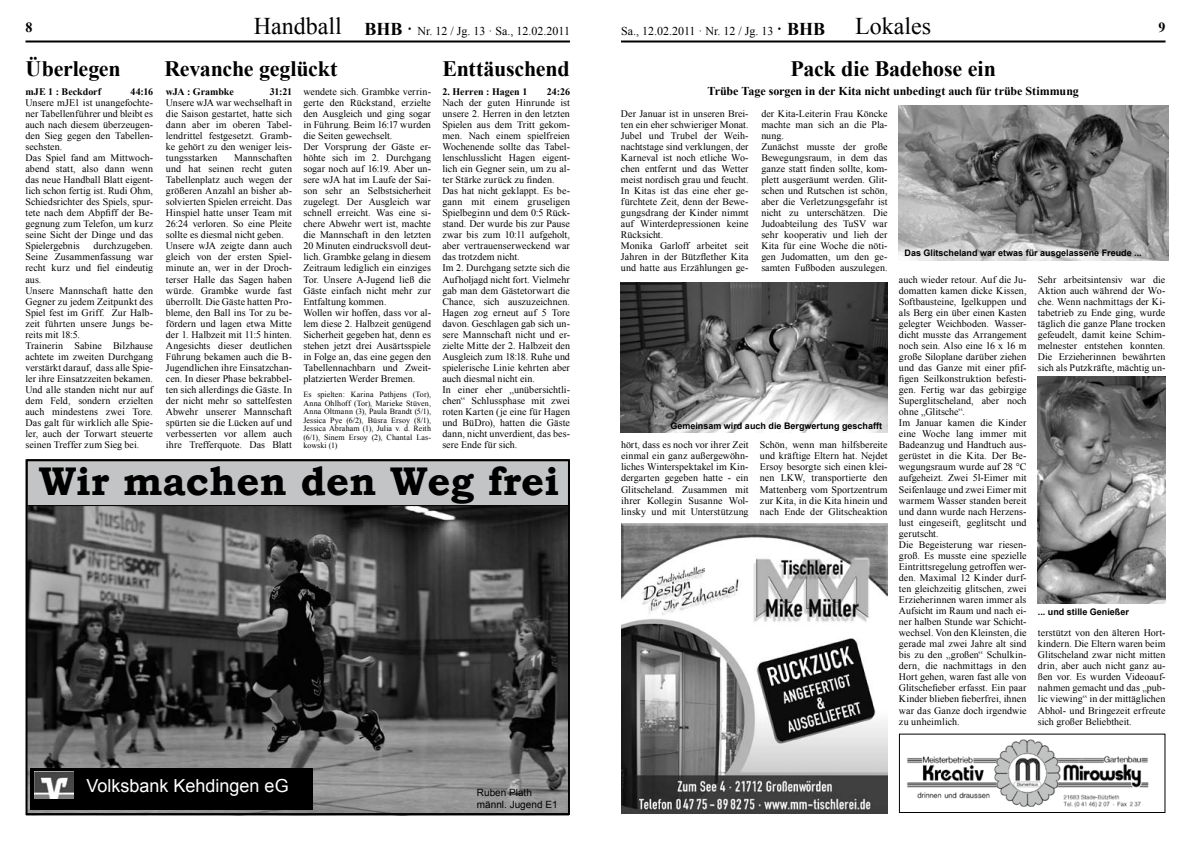
<style>
.page{position:relative;width:1191px;height:842px;background:#fff}
.page>*{position:absolute;margin:0;border:0;box-sizing:border-box;transform-origin:0 0}
.t1{font:700 40px "Bookman Old Style";color:#000}
.t2{font:24px "Times New Roman";color:#000}
.t3{font:700 22px "Times New Roman";letter-spacing:-.015em;color:#000}
.t4{font:18px "Arial";color:#fff}
.t5{font:700 14px "Times New Roman";color:#000}
.t6{font:12px "Times New Roman";color:#000}
.t7{font:700 12px "Times New Roman";letter-spacing:-.005em;color:#000}
.t8{font:10px/11px "Times New Roman";letter-spacing:.005em;color:#000}
.t9{font:700 10px "Times New Roman";color:#000}
.t10{font:10px/12px "Arial";color:#000}
.t11{font:700 9px "Arial";color:#000}
.t12{font:8px/8.5px "Times New Roman";letter-spacing:.015em;color:#000;text-align:justify}
.s1{font-size:24px}
.s2{font-weight:700;font-size:18px}
</style>
<div class="page">
<hr style="left:26px;top:41px;width:544px;height:2px;background:#000">
<hr style="left:621px;top:41px;width:544px;height:2px;background:#000">
<img style="left:907px;top:739px;width:242px;height:69px">
<div style="left:899px;top:734px;width:266px;height:79px;border:1px solid #000"></div>
<img style="left:621px;top:524px;width:266px;height:289px">
<img style="left:621px;top:282px;width:266px;height:150px">
<img style="left:899px;top:106px;width:269px;height:154px">
<img style="left:1037px;top:376px;width:128px;height:227px">
<img style="left:29px;top:506px;width:538px;height:306px">
<div style="left:27px;top:460px;width:542px;height:45px;background:#c3c4c5"></div>
<div style="left:27px;top:459px;width:542px;height:47px;border:1px solid #000"></div>
<div style="left:26px;top:459px;width:544px;height:356px;border:2px solid #000"></div>
<div style="left:30px;top:768px;width:283px;height:42px;background:#000"></div>
<img style="left:34px;top:772px;width:39px;height:26px">
<h3 class="t5" style="left:26px;top:18px;width:8px">8</h3>
<p class="t6" style="left:254px;top:23px;width:318px"><span class="s1">Handball</span> <span class="s2">BHB ·</span> Nr. 12 / Jg. 13 · Sa., 12.02.2011</p>
<p class="t6" style="left:621px;top:23px;width:206px">Sa., 12.02.2011 · Nr. 12 / Jg. 13 <span class="s2">· BHB</span></p>
<h2 class="t2" style="left:855px;top:10px;width:77px">Lokales</h2>
<h3 class="t5" style="left:1158px;top:18px;width:8px">9</h3>
<h3 class="t3" style="left:790px;top:54px;width:207px">Pack die Badehose ein</h3>
<p class="t7" style="left:707px;top:82px;width:373px">Trübe Tage sorgen in der Kita nicht unbedingt auch für trübe Stimmung</p>
<p class="t8" style="left:621px;top:108px;width:129px">Der Januar ist in unseren Brei&shy;ten ein eher schwieriger Monat.<br>Jubel und Trubel der Weih&shy;nachtstage sind verklungen, der<br>Karneval ist noch etliche Wo&shy;chen entfernt und das Wetter meist nordisch grau und feucht.<br>In Kitas ist das eine eher ge&shy;fürchtete Zeit, denn der Bewe&shy;gungsdrang der Kinder nimmt auf Winterdepressionen keine<br>Rücksicht.<br>Monika Garloff arbeitet seit<br>Jahren in der Bützflether Kita und hatte aus Erzählungen ge-</p>
<h3 class="t3" style="left:26px;top:53px;width:97px">Überlegen</h3>
<p class="t9" style="left:26px;top:84px;width:77px">mJE 1 : Beckdorf</p>
<p class="t9" style="left:131px;top:84px;width:24px">44:16</p>
<p class="t8" style="left:26px;top:97px;width:129px">Unsere mJE1 ist unangefochte&shy;ner Tabellenführer und bleibt es auch nach diesem überzeugen&shy;den Sieg gegen den Tabellen&shy;sechsten.<br>Das Spiel fand am Mittwoch&shy;abend statt, also dann wenn das neue Handball Blatt eigent&shy;lich schon fertig ist. Rudi Ohm,<br>Schiedsrichter des Spiels, spur&shy;tete nach dem Abpfiff der Be&shy;gegnung zum Telefon, um kurz seine Sicht der Dinge und das<br>Spielergebnis</p>
<h3 class="t3" style="left:164px;top:54px;width:174px">Revanche geglückt</h3>
<h3 class="t3" style="left:442px;top:54px;width:129px">Enttäuschend</h3>
<p class="t8" style="left:303px;top:86px;width:129px">wendete sich. Grambke verrin&shy;gerte den Rückstand, erzielte den Ausgleich und ging sogar in Führung. Beim 16:17 wurden die Seiten gewechselt.<br>Der Vorsprung der Gäste er&shy;höhte sich im 2. Durchgang sogar noch auf 16:19. Aber un&shy;sere wJA hat im Laufe der Sai&shy;son sehr an Selbstsicherheit zugelegt. Der Ausgleich war schnell erreicht. Was eine si&shy;chere Abwehr wert ist, machte die Mannschaft in den letzten<br>20 Minuten eindrucksvoll deut&shy;lich. Grambke gelang in diesem<br>Zeitraum lediglich ein einziges<br>Tor. Unsere A-Jugend ließ die<br>Gäste einfach nicht mehr zur<br>Entfaltung kommen.<br>Wollen wir hoffen, dass vor al&shy;lem diese 2. Halbzeit genügend<br>Sicherheit gegeben hat, denn es stehen jetzt drei Ausärtsspiele in Folge an, das eine gegen den<br>Tabellennachbarn und Zweit&shy;platzierten Werder Bremen.</p>
<p class="t12" style="left:303px;top:390px;width:129px">Es spielten: Karina Pathjens (Tor), Anna Ohlhoff (Tor), Marieke Stüven, Anna Oltmann (3), Paula Brandt (5/1), Jessica Pye (6/2), Büsra Ersoy (8/1), Jessica Abraham (1), Julia v. d. Reith (6/1), Sinem Ersoy (2), Chantal Las&shy;kowski (1)</p>
<p class="t9" style="left:166px;top:84px;width:69px">wJA : Grambke</p>
<p class="t9" style="left:270px;top:84px;width:24px">31:21</p>
<p class="t8" style="left:166px;top:97px;width:128px;text-align:justify">Unsere wJA war wechselhaft in die Saison gestartet, hatte sich dann aber im oberen Tabel&shy;lendrittel festgesetzt. Gramb&shy;ke gehört zu den weniger leis&shy;tungsstarken</p>
<p class="t9" style="left:442px;top:84px;width:86px">2. Herren : Hagen 1</p>
<p class="t9" style="left:547px;top:84px;width:25px">24:26</p>
<p class="t8" style="left:442px;top:97px;width:129px">Nach der guten Hinrunde ist unsere 2. Herren in den letzten<br>Spielen aus dem Tritt gekom&shy;men. Nach einem spielfreien<br>Wochenende sollte das Tabel&shy;lenschlusslicht Hagen eigent&shy;lich ein Gegner sein, um zu al&shy;ter Stärke zurück zu finden.<br>Das hat nicht geklappt. Es be&shy;gann mit einem gruseligen<br>Spielbeginn und dem 0:5 Rück&shy;stand. Der wurde bis zur Pause zwar bis zum 10:11 aufgeholt, aber vertrauenserweckend war das trotzdem nicht.<br>Im 2. Durchgang setzte sich die<br>Aufholjagd nicht fort. Vielmehr gab man dem Gästetorwart die<br>Chance, sich auszuzeichnen.<br>Hagen zog erneut auf 5 Tore davon. Geschlagen gab sich un&shy;sere Mannschaft nicht und er&shy;zielte Mitte der 2. Halbzeit den<br>Ausgleich zum 18:18. Ruhe und spielerische Linie kehrten aber auch diesmal nicht ein.<br>In einer eher „unübersichtli&shy;chen“ Schlussphase mit zwei roten Karten (je eine für Hagen und BüDro), hatten die Gäste dann, nicht unverdient, das bes&shy;sere Ende für sich.</p>
<p class="t8" style="left:761px;top:108px;width:128px">der Kita-Leiterin Frau Köncke machte man sich an die Pla&shy;nung.<br>Zunächst musste der große<br>Bewegungsraum, in dem das ganze statt finden sollte, kom&shy;plett ausgeräumt werden. Glit&shy;schen und Rutschen ist schön, aber die Verletzungsgefahr ist nicht zu unterschätzen. Die<br>Judoabteilung des TuSV war sehr kooperativ und lieh der<br>Kita für eine Woche die nöti&shy;gen Judomatten, um den ge&shy;samten Fußboden auszulegen.</p>
<p class="t8" style="left:166px;top:152px;width:128px;text-indent:68px">Mannschaften und hat seinen recht guten<br>Tabellenplatz auch wegen der größeren Anzahl an bisher ab&shy;solvierten Spielen erreicht. Das<br>Hinspiel hatte unser Team mit<br>26:24 verloren. So eine Pleite sollte es diesmal nicht geben.<br>Unsere wJA zeigte dann auch gleich von der ersten Spiel&shy;minute an, wer in der Droch&shy;terser Halle das Sagen haben würde. Grambke wurde fast überrollt. Die Gäste hatten Pro&shy;bleme, den Ball ins Tor zu be&shy;fördern und lagen etwa Mitte der 1. Halbzeit mit 11:5 hinten.<br>Angesichts dieser deutlichen<br>Führung bekamen auch die B-<br>Jugendlichen ihre Einsatzchan&shy;cen. In dieser Phase bekrabbel&shy;ten sich allerdings die Gäste. In der nicht mehr so sattelfesten<br>Abwehr unserer Mannschaft spürten sie die Lücken auf und verbesserten vor allem auch ihre Trefferquote. Das Blatt</p>
<p class="t8" style="left:26px;top:240px;width:129px;text-indent:68px">durchzugeben.<br>Seine Zusammenfassung war recht kurz und fiel eindeutig aus.<br>Unsere Mannschaft hatte den<br>Gegner zu jedem Zeitpunkt des<br>Spiel fest im Griff. Zur Halb&shy;zeit führten unsere Jungs be&shy;reits mit 18:5.<br>Trainerin Sabine Bilzhause achtete im zweiten Durchgang verstärkt darauf, dass alle Spie&shy;ler ihre Einsatzzeiten bekamen.<br>Und alle standen nicht nur auf dem Feld, sondern erzielten auch mindestens zwei Tore.<br>Das galt für wirklich alle Spie&shy;ler, auch der Torwart steuerte seinen Treffer zum Sieg bei.</p>
<p class="t11" style="left:904px;top:247px;width:239px">Das Glitscheland war etwas für ausgelassene Freude ...</p>
<p class="t8" style="left:899px;top:273px;width:129px">auch wieder retour. Auf die Ju&shy;domatten kamen dicke Kissen,<br>Softbausteine, Igelkuppen und als Berg ein über einen Kasten gelegter Weichboden. Wasser&shy;dicht musste das Arrangement noch sein. Also eine 16 x 16 m große Siloplane darüber ziehen und das Ganze mit einer pfif&shy;figen Seilkonstruktion befesti&shy;gen. Fertig war das gebirgige<br>Superglitscheland, aber noch ohne „Glitsche“.<br>Im Januar kamen die Kinder eine Woche lang immer mit<br>Badeanzug und Handtuch aus&shy;gerüstet in die Kita. Der Be&shy;wegungsraum wurde auf 28 °C aufgeheizt. Zwei 5l-Eimer mit<br>Seifenlauge und zwei Eimer mit warmem Wasser standen bereit und dann wurde nach Herzens&shy;lust eingeseift, geglitscht und gerutscht.<br>Die Begeisterung war riesen&shy;groß. Es musste eine spezielle<br>Eintrittsregelung getroffen wer&shy;den. Maximal 12 Kinder durf&shy;ten gleichzeitig glitschen, zwei<br>Erzieherinnen waren immer als<br>Aufsicht im Raum und nach ei&shy;ner halben Stunde war Schicht&shy;wechsel. Von den Kleinsten, die gerade mal zwei Jahre alt sind bis zu den „großen“ Schulkin&shy;dern, die nachmittags in den<br>Hort gehen, waren fast alle von<br>Glitschefieber erfasst. Ein paar<br>Kinder blieben fieberfrei, ihnen war das Ganze doch irgendwie zu unheimlich.</p>
<p class="t8" style="left:1037px;top:273px;width:129px;text-align:justify">Sehr arbeitsintensiv war die Aktion auch während der Wo&shy;che. Wenn nachmittags der Ki&shy;tabetrieb zu Ende ging, wurde täglich die ganze Plane trocken gefeudelt, damit keine Schim&shy;melnester entstehen konnten.<br>Die Erzieherinnen bewährten sich als Putzkräfte, mächtig un-</p>
<p class="t11" style="left:670px;top:420px;width:213px">Gemeinsam wird auch die Bergwertung geschafft</p>
<p class="t8" style="left:621px;top:439px;width:129px;text-align:justify">hört, dass es noch vor ihrer Zeit einmal ein ganz außergewöhn&shy;liches Winterspektakel im Kin&shy;dergarten gegeben hatte - ein Glitscheland. Zusammen mit ihrer Kollegin Susanne Wol&shy;linsky und mit Unterstützung</p>
<p class="t8" style="left:760px;top:439px;width:129px;text-align:justify">Schön, wenn man hilfsbereite und kräftige Eltern hat. Nejdet Ersoy besorgte sich einen klei&shy;nen LKW, transportierte den Mattenberg vom Sportzentrum zur Kita, in die Kita hinein und nach Ende der Glitscheaktion</p>
<h1 class="t1" style="left:39px;top:453px;width:522px">Wir machen den Weg frei</h1>
<p class="t11" style="left:1037px;top:606px;width:93px">... und stille Genießer</p>
<p class="t8" style="left:1038px;top:627px;width:129px;text-align:justify">terstützt von den älteren Hort&shy;kindern. Die Eltern waren beim Glitscheland zwar nicht mitten drin, aber auch nicht ganz au&shy;ßen vor. Es wurden Videoauf&shy;nahmen gemacht und das „pub&shy;lic viewing“ in der mittäglichen Abhol- und Bringezeit erfreute sich großer Beliebtheit.</p>
<h3 class="t4" style="left:86px;top:774px;width:204px">Volksbank Kehdingen eG</h3>
<p class="t10" style="left:477px;top:786px;width:82px">Ruben Plath männl. Jugend E1</p>
</div>
